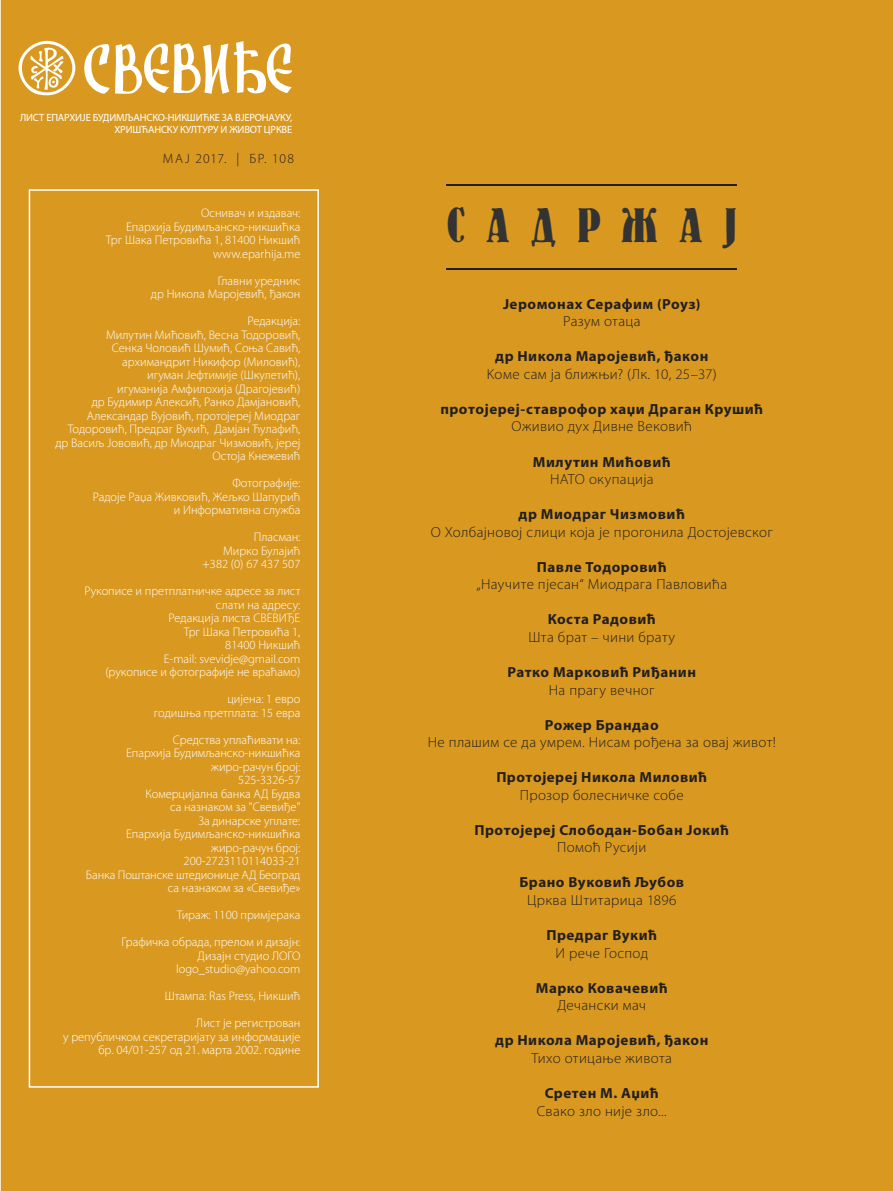
<style>
.page{position:relative;width:893px;height:1191px;background:#d99921}
.page>*{position:absolute;margin:0;border:0;box-sizing:border-box;transform-origin:0 0}
.t1{font:48px "NK120";letter-spacing:.44em;color:#333}
.t2{font:300 14.55px "Myriad Pro";letter-spacing:.02em;color:#231f20}
.t3{font:700 14.55px "Myriad Pro";letter-spacing:.035em;color:#231f20}
.t4{font:300 13.5px "Myriad Pro";letter-spacing:.1em;color:#231f20}
.t5{font:300 12.45px/13.5px "Myriad Pro";color:#fff;text-align:right}
.t6{font:10.5px/12.6px "Myriad Pro";letter-spacing:-.015em;color:#fff;text-align:right}
</style>
<div class="page">
<svg style="left:83px;top:41px;width:209px;height:54px"></svg>
<svg style="left:19px;top:41px;width:56px;height:54px"></svg>
<hr style="left:446px;top:184px;width:291px;height:1px;background:#231f20">
<hr style="left:446px;top:268px;width:291px;height:1px;background:#231f20">
<div style="left:29px;top:189px;width:290px;height:898px;border:2px solid #fff"></div>
<p class="t6" style="left:20px;top:111px;width:274px">ЛИСТ ЕПАРХИЈЕ БУДИМЉАНСКО-НИКШИЋКЕ ЗА ВЈЕРОНАУКУ,<br>ХРИШЋАНСКУ КУЛТУРУ И ЖИВОТ ЦРКВЕ</p>
<p class="t4" style="left:163px;top:151px;width:133px">МАЈ 2017. | БР. 108</p>
<p class="t5" style="left:201px;top:206px;width:101px">Оснивач и издавач:</p>
<p class="t5" style="left:126px;top:220px;width:176px">Епархија Будимљанско-никшићка</p>
<p class="t5" style="left:106px;top:233px;width:196px">Трг Шака Петровића 1, 81400 Никшић</p>
<p class="t5" style="left:213px;top:247px;width:89px">www.eparhija.me</p>
<p class="t5" style="left:218px;top:274px;width:84px">Главни уредник:</p>
<p class="t5" style="left:151px;top:287px;width:151px">др Никола Маројевић, ђакон</p>
<p class="t5" style="left:248px;top:314px;width:54px">Редакција:</p>
<p class="t5" style="left:106px;top:328px;width:196px">Милутин Мићовић, Весна Тодоровић,</p>
<p class="t5" style="left:112px;top:341px;width:190px">Сенка Чоловић Шумић, Соња Савић,</p>
<p class="t5" style="left:122px;top:355px;width:180px">архимандрит Никифор (Миловић),</p>
<p class="t5" style="left:147px;top:368px;width:155px">игуман Јефтимије (Шкулетић),</p>
<p class="t5" style="left:117px;top:382px;width:185px">игуманија Амфилохија (Драгојевић)</p>
<p class="t5" style="left:92px;top:395px;width:210px">др Будимир Алексић, Ранко Дамјановић,</p>
<p class="t5" style="left:55px;top:409px;width:247px">Александар Вујовић, протојереј Миодраг Тодоровић, Предраг Вукић, Дамјан Ћулафић, др Васиљ Јововић, др Миодраг Чизмовић, јереј Остоја Кнежевић</p>
<p class="t5" style="left:232px;top:476px;width:70px">Фотографије:</p>
<p class="t5" style="left:93px;top:490px;width:209px">Радоје Раџа Живковић, Жељко Шапурић</p>
<p class="t5" style="left:174px;top:503px;width:128px">и Информативна служба</p>
<p class="t5" style="left:254px;top:530px;width:48px">Пласман:</p>
<p class="t5" style="left:223px;top:544px;width:79px">Мирко Булајић</p>
<p class="t5" style="left:203px;top:557px;width:99px">+382 (0) 67 437 507</p>
<p class="t5" style="left:84px;top:584px;width:217px">Рукописе и претплатничке адресе за лист</p>
<p class="t5" style="left:216px;top:598px;width:86px">слати на адресу:</p>
<p class="t5" style="left:169px;top:611px;width:133px">Редакција листа СВЕВИЂЕ</p>
<p class="t5" style="left:184px;top:625px;width:118px">Трг Шака Петровића 1,</p>
<p class="t5" style="left:225px;top:638px;width:77px">81400 Никшић</p>
<p class="t5" style="left:164px;top:652px;width:138px">E-mail: svevidje@gmail.com</p>
<p class="t5" style="left:105px;top:665px;width:197px">(рукописе и фотографије не враћамо)</p>
<p class="t5" style="left:227px;top:692px;width:75px">цијена: 1 евро</p>
<p class="t5" style="left:154px;top:706px;width:148px">годишња претплата: 15 евра</p>
<p class="t5" style="left:173px;top:733px;width:129px">Средства уплаћивати на:</p>
<p class="t5" style="left:126px;top:746px;width:176px">Епархија Будимљанско-никшићка</p>
<p class="t5" style="left:211px;top:760px;width:91px">жиро-рачун број:</p>
<p class="t5" style="left:238px;top:773px;width:64px">525-3326-57</p>
<p class="t5" style="left:145px;top:787px;width:156px">Комерцијална банка АД Будва</p>
<p class="t5" style="left:170px;top:800px;width:132px">са назнаком за "Свевиђе"</p>
<p class="t5" style="left:198px;top:814px;width:104px">За динарске уплате:</p>
<p class="t5" style="left:126px;top:827px;width:176px">Епархија Будимљанско-никшићка</p>
<p class="t5" style="left:211px;top:841px;width:91px">жиро-рачун број:</p>
<p class="t5" style="left:184px;top:854px;width:118px">200-2723110114033-21</p>
<p class="t5" style="left:86px;top:868px;width:216px">Банка Поштанске штедионице АД Београд</p>
<p class="t5" style="left:168px;top:881px;width:134px">са назнаком за «Свевиђе»</p>
<p class="t5" style="left:177px;top:908px;width:125px">Тираж: 1100 примјерака</p>
<p class="t5" style="left:122px;top:935px;width:180px">Графичка обрада, прелом и дизајн:</p>
<p class="t5" style="left:198px;top:949px;width:104px">Дизајн студио ЛОГО</p>
<p class="t5" style="left:176px;top:962px;width:126px">logo_studio@yahoo.com</p>
<p class="t5" style="left:165px;top:989px;width:137px">Штампа: Ras Press, Никшић</p>
<p class="t5" style="left:196px;top:1016px;width:106px">Лист је регистрован</p>
<p class="t5" style="left:63px;top:1030px;width:239px">у републичком секретаријату за информације</p>
<p class="t5" style="left:98px;top:1043px;width:204px">бр. 04/01-257 од 21. марта 2002. године</p>
<h1 class="t1" style="left:446px;top:199px;width:292px">САДРЖАЈ</h1>
<p class="t3" style="left:503px;top:295px;width:199px">Јеромонах Серафим (Роуз)</p>
<p class="t2" style="left:563px;top:313px;width:79px">Разум отаца</p>
<p class="t3" style="left:495px;top:348px;width:215px">др Никола Маројевић, ђакон</p>
<p class="t2" style="left:487px;top:366px;width:231px">Koме сам ја ближњи? (Лк. 10, 25–37)</p>
<p class="t3" style="left:440px;top:401px;width:324px">протојереј-ставрофор хаџи Драган Крушић</p>
<p class="t2" style="left:511px;top:418px;width:182px">Оживио дух Дивне Вековић</p>
<p class="t3" style="left:533px;top:453px;width:139px">Милутин Мићовић</p>
<p class="t2" style="left:550px;top:471px;width:105px">НАТО окупација</p>
<p class="t3" style="left:519px;top:506px;width:168px">др Миодраг Чизмовић</p>
<p class="t2" style="left:431px;top:524px;width:344px">О Холбајновој слици која је прогонила Достојевског</p>
<p class="t3" style="left:537px;top:559px;width:131px">Павле Тодоровић</p>
<p class="t2" style="left:476px;top:576px;width:252px">„Научите пјесан“ Миодрага Павловића</p>
<p class="t3" style="left:548px;top:611px;width:110px">Коста Радовић</p>
<p class="t2" style="left:528px;top:629px;width:148px">Шта брат – чини брату</p>
<p class="t3" style="left:507px;top:664px;width:190px">Ратко Марковић Риђанин</p>
<p class="t2" style="left:549px;top:681px;width:107px">На прагу вечног</p>
<p class="t3" style="left:545px;top:716px;width:115px">Рожер Брандао</p>
<p class="t2" style="left:428px;top:734px;width:350px">Не плашим се да умрем. Нисам рођена за овај живот!</p>
<p class="t3" style="left:496px;top:769px;width:212px">Протојереј Никола Миловић</p>
<p class="t2" style="left:520px;top:787px;width:165px">Прозор болесничке собе</p>
<p class="t3" style="left:474px;top:822px;width:256px">Протојереј Слободан-Бобан Јокић</p>
<p class="t2" style="left:557px;top:839px;width:91px">Помоћ Русији</p>
<p class="t3" style="left:519px;top:874px;width:166px">Брано Вуковић Љубов</p>
<p class="t2" style="left:527px;top:892px;width:151px">Црква Штитарица 1896</p>
<p class="t3" style="left:546px;top:927px;width:112px">Предраг Вукић</p>
<p class="t2" style="left:555px;top:944px;width:94px">И рече Господ</p>
<p class="t3" style="left:536px;top:979px;width:133px">Марко Ковачевић</p>
<p class="t2" style="left:557px;top:997px;width:90px">Дечански мач</p>
<p class="t3" style="left:495px;top:1032px;width:215px">др Никола Маројевић, ђакон</p>
<p class="t2" style="left:532px;top:1050px;width:142px">Тихо отицање живота</p>
<p class="t3" style="left:545px;top:1085px;width:116px">Сретен М. Аџић</p>
<p class="t2" style="left:537px;top:1102px;width:131px">Свако зло није зло...</p>
</div>
